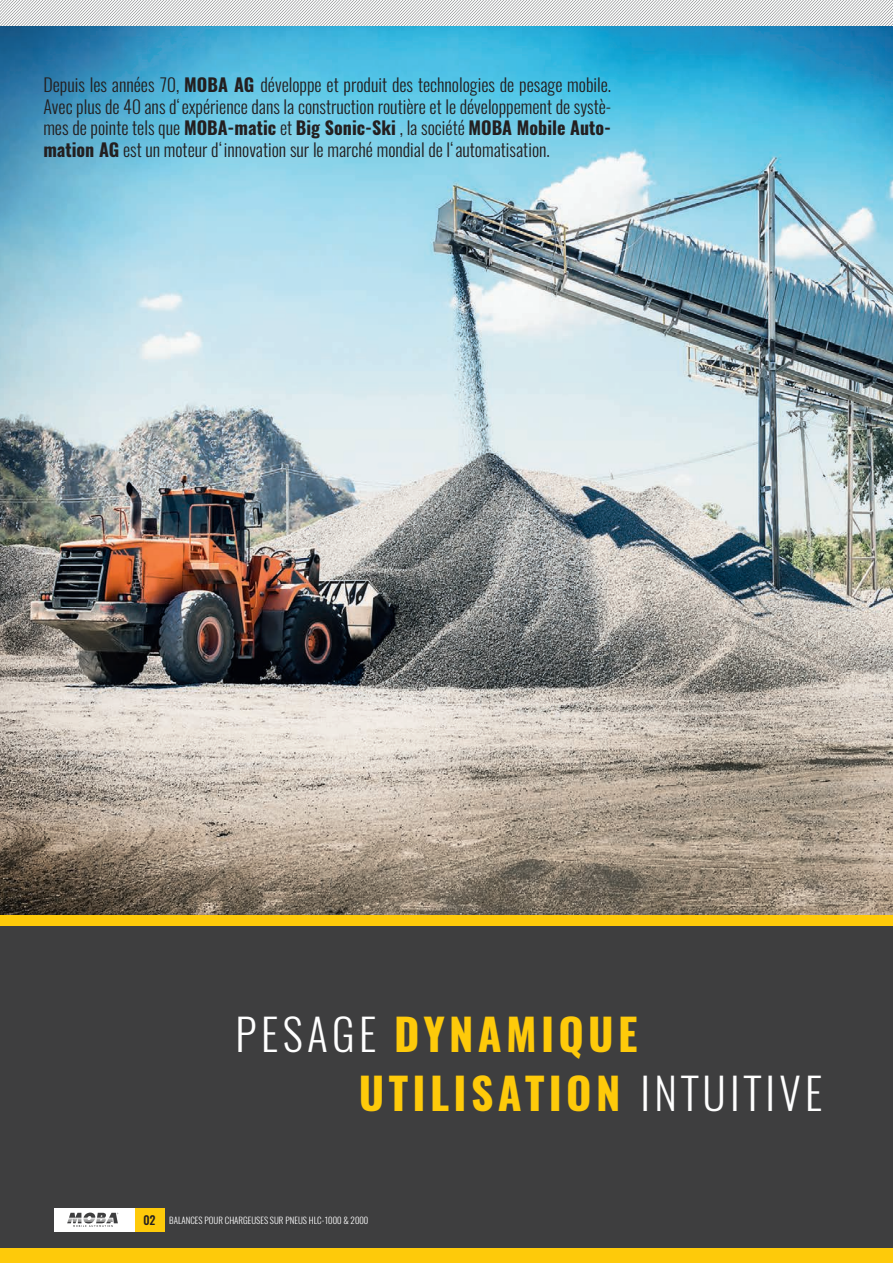
<style>
.page{position:relative;width:893px;height:1263px;background:#fff}
.page>*{position:absolute;margin:0;border:0;box-sizing:border-box;transform-origin:0 0}
.t1{font:700 43.5px "Oswald";letter-spacing:.1em;color:#feca0a}
.t2{font:300 18px/21.6px "Oswald";color:#231f20;text-align:justify}
.t3{font:500 12px "Oswald";color:#231f20}
.t4{font:300 9px "Oswald";color:#fff}
.s1{font-weight:700}
.s2{font-weight:300;color:#fff}
</style>
<div class="page">
<img style="left:0;top:0;width:893px;height:915px">
<hr style="left:892px;top:25px;width:1px;height:782px;background:#3e3e3f">
<div style="left:0;top:925px;width:893px;height:323px;background:#3e3e3f"></div>
<div style="left:0;top:915px;width:893px;height:11px;background:#feca0a"></div>
<div style="left:0;top:1248px;width:893px;height:15px;background:#feca0a"></div>
<div style="left:54px;top:1208px;width:81px;height:24px;background:#fff"></div>
<div style="left:135px;top:1208px;width:29px;height:24px;background:#feca0a"></div>
<svg style="left:67px;top:1212px;width:51px;height:15px"></svg>
<p class="t2" style="left:43px;top:74px;width:569px">Depuis les années 70, <span class="s1">MOBA AG</span> développe et produit des technologies de pesage mobile.<br>Avec plus de 40 ans d‘expérience dans la construction routière et le développement de systè&shy;mes de pointe tels que <span class="s1">MOBA-matic</span> et <span class="s1">Big Sonic-Ski</span> , la société <span class="s1">MOBA Mobile Auto&shy;mation AG</span> est un moteur d‘innovation sur le marché mondial de l‘automatisation.</p>
<p class="t1" style="left:236px;top:1004px;width:403px"><span class="s2">PESAGE</span> DYNAMIQUE</p>
<p class="t1" style="left:359px;top:1063px;width:465px">UTILISATION <span class="s2">INTUITIVE</span></p>
<p class="t3" style="left:144px;top:1212px;width:14px">02</p>
<p class="t4" style="left:169px;top:1214px;width:201px">BALANCES POUR CHARGEUSES SUR PNEUS HLC-1000 &amp; 2000</p>
</div>
